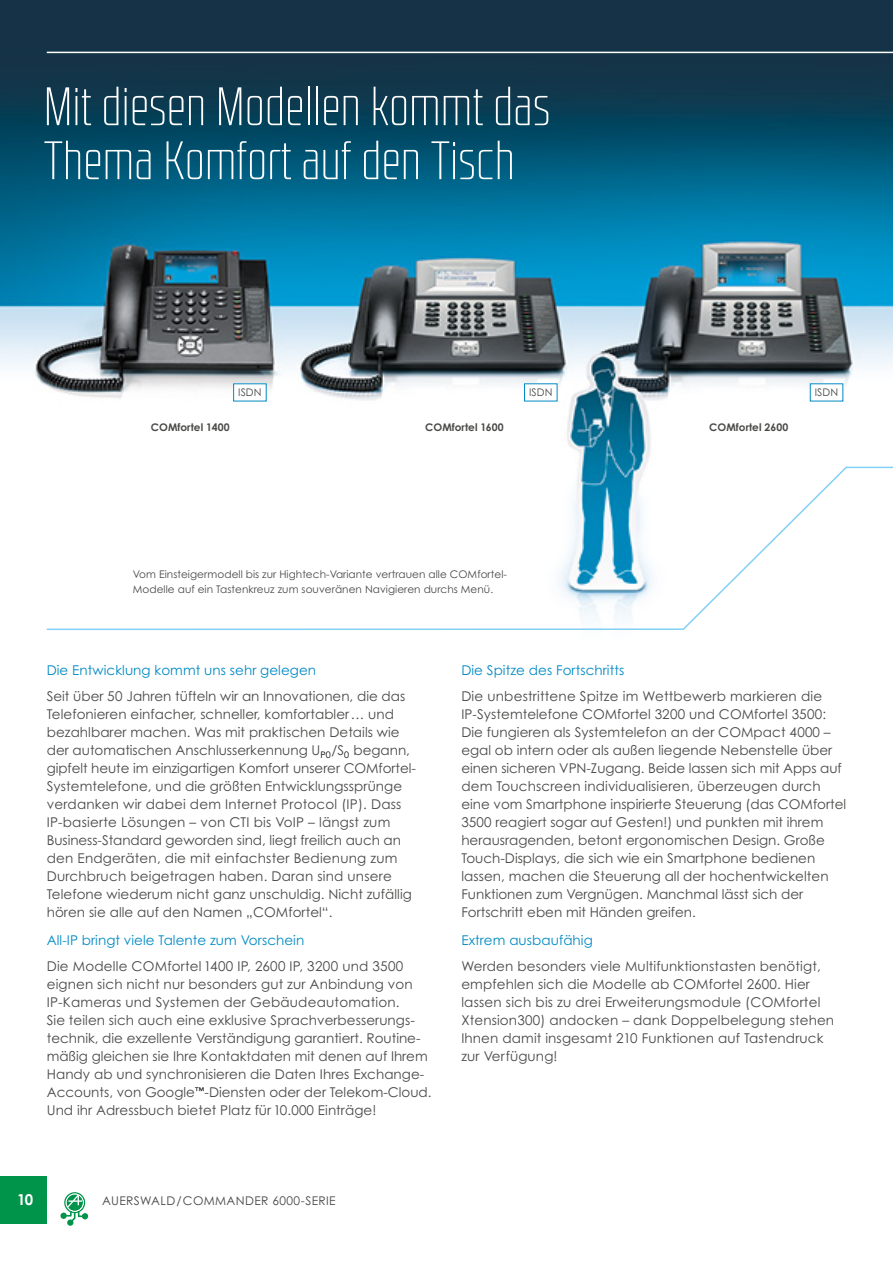
<style>
.page{position:relative;width:893px;height:1263px;background:#fff}
.page>*{position:absolute;margin:0;border:0;box-sizing:border-box;transform-origin:0 0}
.t1{font:300 54px/54px "RB No 2.1 b";letter-spacing:.01em;color:#fff}
.t2{font:700 15px "Century Gothic Pro";color:#fff}
.t3{font:13.5px/18px "Century Gothic Pro";letter-spacing:.005em;color:#494948}
.t4{font:13.5px "Century Gothic Pro";letter-spacing:.005em;color:#008ac4}
.t5{font:12px "Century Gothic Pro";letter-spacing:.03em;color:#494948}
.t6{font:10.5px/15px "Century Gothic Pro";letter-spacing:.005em;color:#494948}
.t7{font:700 10.5px "Century Gothic Pro";letter-spacing:.005em;color:#494948}
</style>
<div class="page">
<img style="left:0;top:0;width:893px;height:1226px">
<div style="left:234px;top:384px;width:32px;height:17px;background:#fff"></div>
<div style="left:524px;top:384px;width:33px;height:17px;background:#fff"></div>
<div style="left:810px;top:384px;width:33px;height:17px;background:#fff"></div>
<svg style="left:45px;top:466px;width:848px;height:165px"></svg>
<hr style="left:47px;top:52px;width:846px;height:1px;background:#fff">
<div style="left:0;top:1176px;width:47px;height:47px;background:#00944b"></div>
<svg style="left:64px;top:1192px;width:21px;height:21px"></svg>
<svg style="left:60px;top:1212px;width:7px;height:7px"></svg>
<div style="left:67px;top:1219px;width:6px;height:7px;background:#00944b;border-radius:50%"></div>
<svg style="left:63px;top:1194px;width:25px;height:29px"></svg>
<div style="left:66px;top:1193px;width:18px;height:19px;border:1px solid #fff;border-radius:50%"></div>
<h1 class="t1" style="left:44px;top:79px;width:508px">Mit diesen Modellen kommt das<br>Thema Komfort auf den Tisch</h1>
<p class="t6" style="left:238px;top:385px;width:25px">ISDN</p>
<p class="t6" style="left:529px;top:385px;width:25px">ISDN</p>
<p class="t6" style="left:815px;top:385px;width:25px">ISDN</p>
<p class="t7" style="left:151px;top:421px;width:80px">COMfortel 1400</p>
<p class="t7" style="left:425px;top:421px;width:80px">COMfortel 1600</p>
<p class="t7" style="left:709px;top:421px;width:81px">COMfortel 2600</p>
<p class="t6" style="left:133px;top:567px;width:376px">Vom Einsteigermodell bis zur Hightech-Variante vertrauen alle COMfortel-<br>Modelle auf ein Tastenkreuz zum souveränen Navigieren durchs Menü.</p>
<p class="t4" style="left:47px;top:662px;width:271px">Die Entwicklung kommt uns sehr gelegen</p>
<p class="t3" style="left:47px;top:687px;width:371px">Seit über 50 Jahren tüfteln wir an Innovationen, die das Telefonieren einfacher, schneller, komfortabler… und bezahlbarer machen. Was mit praktischen Details wie der automatischen Anschlusserkennung U<sub>P0</sub>/S<sub>0</sub> begann, gipfelt heute im einzigartigen Komfort unserer COMfortel-Systemtelefone, und die größten Entwicklungssprünge verdanken wir dabei dem Internet Protocol (IP). Dass IP-basierte Lösungen – von CTI bis VoIP – längst zum Business-Standard geworden sind, liegt freilich auch an den Endgeräten, die mit einfachster Bedienung zum Durchbruch beigetragen haben. Daran sind unsere Telefone wiederum nicht ganz unschuldig. Nicht zufällig hören sie alle auf den Namen „COMfortel“.</p>
<p class="t4" style="left:461px;top:662px;width:164px">Die Spitze des Fortschritts</p>
<p class="t3" style="left:461px;top:687px;width:386px">Die unbestrittene Spitze im Wettbewerb markieren die IP-Systemtelefone COMfortel 3200 und COMfortel 3500:<br>Die fungieren als Systemtelefon an der COMpact 4000 – egal ob intern oder als außen liegende Nebenstelle über einen sicheren VPN-Zugang. Beide lassen sich mit Apps auf dem Touchscreen individualisieren, überzeugen durch eine vom Smartphone inspirierte Steuerung (das COMfortel 3500 reagiert sogar auf Gesten!) und punkten mit ihrem herausragenden, betont ergonomischen Design. Große Touch-Displays, die sich wie ein Smartphone bedienen lassen, machen die Steuerung all der hochentwickelten Funktionen zum Vergnügen. Manchmal lässt sich der Fortschritt eben mit Händen greifen.</p>
<p class="t4" style="left:47px;top:932px;width:259px">All-IP bringt viele Talente zum Vorschein</p>
<p class="t4" style="left:461px;top:932px;width:133px">Extrem ausbaufähig</p>
<p class="t3" style="left:47px;top:957px;width:386px">Die Modelle COMfortel 1400 IP, 2600 IP, 3200 und 3500 eignen sich nicht nur besonders gut zur Anbindung von IP-Kameras und Systemen der Gebäudeautomation.<br>Sie teilen sich auch eine exklusive Sprachverbesserungs&shy;technik, die exzellente Verständigung garantiert. Routine&shy;mäßig gleichen sie Ihre Kontaktdaten mit denen auf Ihrem Handy ab und synchronisieren die Daten Ihres Exchange-Accounts, von Google<sup>™</sup>-Diensten oder der Telekom-Cloud.<br>Und ihr Adressbuch bietet Platz für 10.000 Einträge!</p>
<p class="t3" style="left:461px;top:957px;width:374px">Werden besonders viele Multifunktionstasten benötigt, empfehlen sich die Modelle ab COMfortel 2600. Hier lassen sich bis zu drei Erweiterungsmodule (COMfortel Xtension300) andocken – dank Doppelbelegung stehen Ihnen damit insgesamt 210 Funktionen auf Tastendruck zur Verfügung!</p>
<p class="t2" style="left:17px;top:1190px;width:18px">10</p>
<p class="t5" style="left:102px;top:1194px;width:235px">AUERSWALD/COMMANDER 6000-SERIE</p>
</div>
